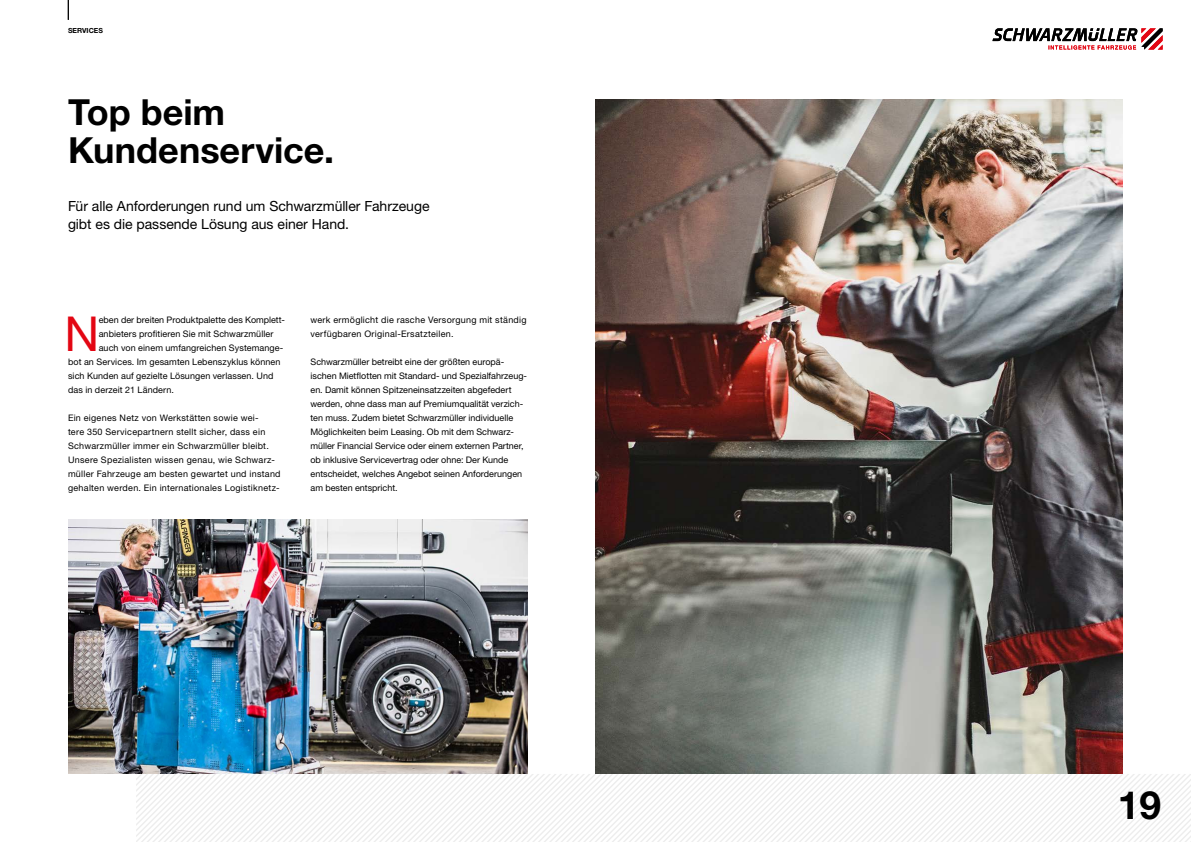
<style>
.page{position:relative;width:1191px;height:842px;background:#fff}
.page>*{position:absolute;margin:0;border:0;box-sizing:border-box;transform-origin:0 0}
.t1{font:48.2px "Helvetica Neue LT Pro";color:#e30613}
.t2{font:700 39px "Helvetica Neue LT Pro";color:#000}
.t3{font:700 36px/38px "Helvetica Neue LT Pro";color:#000}
.t4{font:14px/18px "Helvetica Neue LT Pro";letter-spacing:-.005em;color:#000}
.t5{font:9px/14px "Helvetica Neue LT Pro";letter-spacing:.01em;color:#000}
.t6{font:9px/14px "Helvetica Neue LT Pro";letter-spacing:.03em;color:#000}
.t7{font:700 7px "Helvetica Neue LT Pro";color:#000}
</style>
<div class="page">
<div style="left:136px;top:774px;width:1055px;height:68px;background:#efefef"></div>
<svg style="left:68px;top:0;width:1px;height:20px"></svg>
<svg style="left:992px;top:28px;width:170px;height:22px"></svg>
<img style="left:595px;top:99px;width:528px;height:675px">
<img style="left:68px;top:519px;width:459px;height:255px">
<p class="t7" style="left:68px;top:27px;width:36px">SERVICES</p>
<h3 class="t3" style="left:68px;top:92px;width:268px">Top beim<br>Kundenservice.</h3>
<h3 class="t4" style="left:68px;top:197px;width:363px">Für alle Anforderungen rund um Schwarzmüller Fahrzeuge gibt es die passende Lösung aus einer Hand.</h3>
<h1 class="t1" style="left:64px;top:304px;width:36px">N</h1>
<p class="t5" style="left:99px;top:313px;width:188px">eben der breiten Produktpalette des Komplett-</p>
<p class="t5" style="left:99px;top:327px;width:176px">anbieters profitieren Sie mit Schwarzmüller</p>
<p class="t5" style="left:99px;top:341px;width:186px">auch von einem umfangreichen Systemange-</p>
<p class="t5" style="left:68px;top:355px;width:214px">bot an Services. Im gesamten Lebenszyklus können</p>
<p class="t5" style="left:68px;top:369px;width:207px">sich Kunden auf gezielte Lösungen verlassen. Und</p>
<p class="t5" style="left:68px;top:383px;width:107px">das in derzeit 21 Ländern.</p>
<p class="t6" style="left:68px;top:411px;width:214px">Ein eigenes Netz von Werkstätten sowie wei-<br>tere 350 Servicepartnern stellt sicher, dass ein Schwarzmüller immer ein Schwarzmüller bleibt.<br>Unsere Spezialisten wissen genau, wie Schwarz&shy;müller Fahrzeuge am besten gewartet und instand gehalten werden. Ein internationales Logistiknetz-</p>
<p class="t6" style="left:310px;top:313px;width:217px">werk ermöglicht die rasche Versorgung mit ständig verfügbaren Original-Ersatzteilen.</p>
<p class="t5" style="left:310px;top:355px;width:217px">Schwarzmüller betreibt eine der größten europä&shy;ischen Mietflotten mit Standard- und Spezialfahrzeug&shy;en. Damit können Spitzeneinsatzzeiten abgefedert werden, ohne dass man auf Premiumqualität verzich&shy;ten muss. Zudem bietet Schwarzmüller individuelle Möglichkeiten beim Leasing. Ob mit dem Schwarz&shy;müller Financial Service oder einem externen Partner, ob inklusive Servicevertrag oder ohne: Der Kunde entscheidet, welches Angebot seinen Anforderungen am besten entspricht.</p>
<h2 class="t2" style="left:1117px;top:781px;width:45px">19</h2>
</div>
